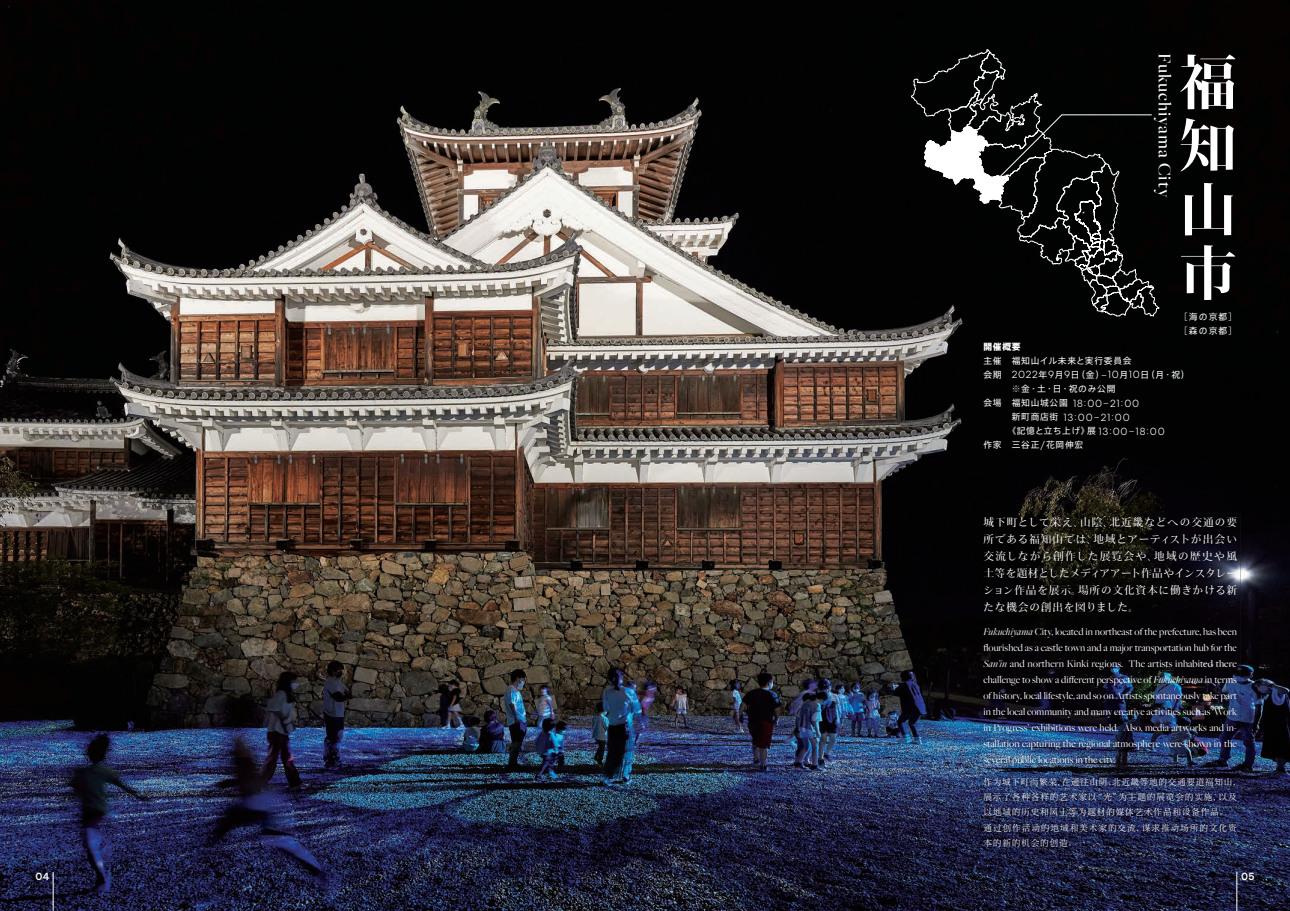
<style>
.page{position:relative;width:1290px;height:911px;background:#fff}
.page>*{position:absolute;margin:0;border:0;box-sizing:border-box;transform-origin:0 0}
.t1{font:57.5px/63.5px "TP Min Std N C Hi B";color:#fff;text-align:justify}
.t2{font:500 18.75px "Freight Big Pro";letter-spacing:.04em;color:#fff}
.t3{font:10.62px/16px "Freight Big Pro";color:#fff;text-align:justify}
.t4{font:10.62px/17px "TP Min Std N C Hi R";letter-spacing:.075em;color:#fff;text-align:justify}
.t5{font:300 10.5px "Centra No 2";letter-spacing:.065em;color:#fff}
.t6{font:500 10.5px "Centra No 2";color:#fff}
.t7{font:8.75px/15.2px "Sim Song";letter-spacing:.08em;color:#fff}
.t8{font:8.75px "Axis Std";letter-spacing:.08em;color:#fff}
.t9{font:8.75px/14px "Axis Std";letter-spacing:.135em;color:#fff}
.t10{font:800 8.75px "Axis Std";color:#fff}
.s1{font-family:"Centra No 2";font-weight:300;font-size:10.5px}
.s2{font-family:"Axis Std";font-weight:400;font-size:8.75px}
.s3{font-style:italic}
</style>
<div class="page">
<img style="left:0;top:0;width:1290px;height:911px">
<svg style="left:911px;top:50px;width:249px;height:266px;background:#1a1b1b"></svg>
<img style="left:980px;top:513px;width:217px;height:261px">
<img style="left:1197px;top:513px;width:43px;height:337px">
<img style="left:980px;top:774px;width:259px;height:77px">
<hr style="left:53px;top:872px;width:1px;height:39px;background:#fff">
<hr style="left:1236px;top:872px;width:1px;height:39px;background:#fff">
<h2 class="t2" style="left:1177px;top:53px;width:146px;rotate:90deg">Fukuchiyama City</h2>
<h1 class="t1" style="left:1179px;top:48px;width:58px">福知山市</h1>
<p class="t9" style="left:1179px;top:309px;width:60px">［海の京都］［森の京都］</p>
<p class="t10" style="left:983px;top:340px;width:39px">開催概要</p>
<p class="t8" style="left:983px;top:354px;width:150px">主催 福知山イル未来と実行委員会</p>
<p class="t8" style="left:983px;top:368px;width:208px">会期 <span class="s1">2022</span>年<span class="s1">9</span>月<span class="s1">9</span>日（金）<span class="s1">–10</span>月<span class="s1">10</span>日（月・祝）</p>
<p class="t8" style="left:1012px;top:382px;width:105px">※金・土・日・祝のみ公開</p>
<p class="t5" style="left:983px;top:397px;width:157px"><span class="s2">会場 福知山城公園</span> 18 : 00 – 21 : 00</p>
<p class="t5" style="left:1012px;top:411px;width:119px"><span class="s2">新町商店街</span> 13 : 00 – 21 : 00</p>
<p class="t5" style="left:1007px;top:425px;width:159px"><span class="s2">《記憶と立ち上げ》展</span> 13 : 00 – 18 : 00</p>
<p class="t8" style="left:983px;top:438px;width:101px">作家 三谷正 <span class="s1">/</span> 花岡伸宏</p>
<p class="t4" style="left:983px;top:513px;width:255px">城下町として栄え、山陰、北近畿などへの交通の要所である福知山では、地域とアーティストが出会い交流しながら創作した展覧会や、地域の歴史や風土等を題材としたメディアアート作品やインスタレーション作品を展示。場所の文化資本に働きかける新たな機会の創出を図りました。</p>
<p class="t3" style="left:983px;top:624px;width:255px"><span class="s3">Fukuchiyama</span> City, located in northeast of the prefecture, has been flourished as a castle town and a major transportation hub for the <span class="s3">San’in</span> and northern Kinki regions. The artists inhabited there challenge to show a different perspective of <span class="s3">Fukuchiyama</span> in terms of history, local lifestyle, and so on Artists spontaneously take part in the local community and many creative activities such as ‘Work in Progress’ exhibitions were held. Also, media artworks and in&shy;stallation capturing the regional atmosphere were shown in the several public locations in the city.</p>
<p class="t7" style="left:983px;top:774px;width:259px">作为城下町而繁荣，在通往山阴、北近畿等地的交通要道福知山，展示了各种各样的艺术家以“光”为主题的展览会的实施，以及以地域的历史和风土等为题材的媒体艺术作品和设备作品。<br>通过创作活动的地域和美术家的交流，谋求推动场所的文化资本的新的机会的创造。</p>
<p class="t6" style="left:35px;top:870px;width:15px">04</p>
<p class="t6" style="left:1241px;top:870px;width:15px">05</p>
</div>
